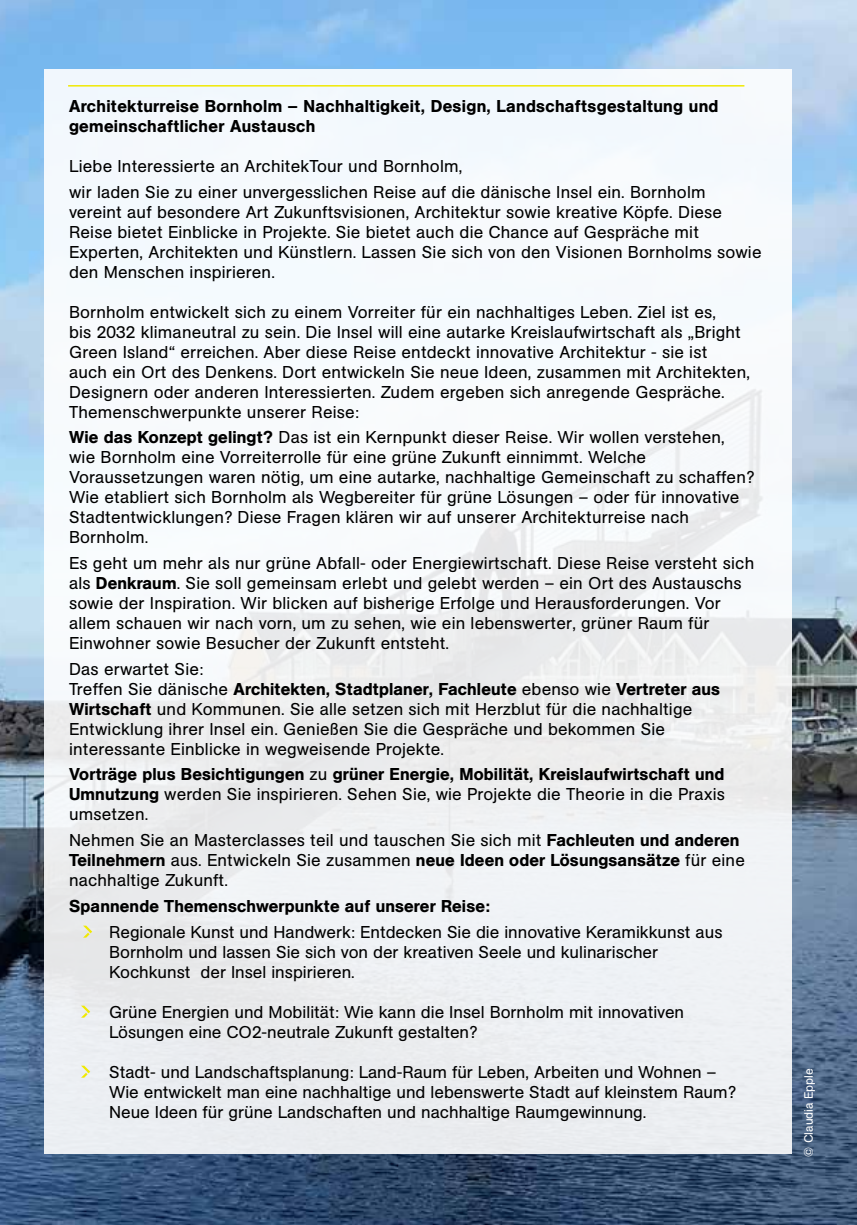
<style>
.page{position:relative;width:857px;height:1225px;background:#fff}
.page>*{position:absolute;margin:0;border:0;box-sizing:border-box;transform-origin:0 0}
.t1{font:17px/20px "AG Book Pro";letter-spacing:.01em;color:#000}
.t2{font:500 17px/20px "AG Book Pro";letter-spacing:.02em;color:#000}
.t3{font:12px "AG Book Pro";color:#fff}
.s1{font-weight:500}
.s2{font-weight:400}
</style>
<div class="page">
<img style="left:0;top:0;width:856px;height:1225px">
<div style="left:44px;top:69px;width:747px;height:1084px;background:linear-gradient(to right,#f1f4f6,#f1f4f6)"></div>
<hr style="left:68px;top:85px;width:676px;height:2px;background:#f0e904">
<svg style="left:83px;top:925px;width:9px;height:12px"></svg>
<svg style="left:81px;top:1005px;width:9px;height:12px"></svg>
<svg style="left:81px;top:1065px;width:9px;height:12px"></svg>
<p class="t2" style="left:69px;top:96px;width:650px">Architekturreise Bornholm – Nachhaltigkeit, Design, Landschaftsgestaltung und gemeinschaftlicher Austausch</p>
<p class="t1" style="left:69px;top:153px;width:637px;line-height:25.6px">Liebe Interessierte an ArchitekTour und Bornholm,<br>wir laden Sie zu einer unvergesslichen Reise auf die dänische Insel ein. Bornholm</p>
<p class="t1" style="left:69px;top:201px;width:693px">vereint auf besondere Art Zukunftsvisionen, Architektur sowie kreative Köpfe. Diese Reise bietet Einblicke in Projekte. Sie bietet auch die Chance auf Gespräche mit Experten, Architekten und Künstlern. Lassen Sie sich von den Visionen Bornholms sowie den Menschen inspirieren.</p>
<p class="t1" style="left:69px;top:301px;width:682px">Bornholm entwickelt sich zu einem Vorreiter für ein nachhaltiges Leben. Ziel ist es,<br>bis 2032 klimaneutral zu sein. Die Insel will eine autarke Kreislaufwirtschaft als „Bright Green Island“ erreichen. Aber diese Reise entdeckt innovative Architektur - sie ist<br>auch ein Ort des Denkens. Dort entwickeln Sie neue Ideen, zusammen mit Architekten, Designern oder anderen Interessierten. Zudem ergeben sich anregende Gespräche.<br>Themenschwerpunkte unserer Reise:</p>
<p class="t1" style="left:69px;top:427px;width:686px"><span class="s1">Wie das Konzept gelingt?</span> Das ist ein Kernpunkt dieser Reise. Wir wollen verstehen, wie Bornholm eine Vorreiterrolle für eine grüne Zukunft einnimmt. Welche Voraussetzungen waren nötig, um eine autarke, nachhaltige Gemeinschaft zu schaffen?<br>Wie etabliert sich Bornholm als Wegbereiter für grüne Lösungen – oder für innovative Stadtentwicklungen? Diese Fragen klären wir auf unserer Architekturreise nach Bornholm.</p>
<p class="t1" style="left:69px;top:553px;width:686px">Es geht um mehr als nur grüne Abfall- oder Energiewirtschaft. Diese Reise versteht sich als <span class="s1">Denkraum</span>. Sie soll gemeinsam erlebt und gelebt werden – ein Ort des Austauschs sowie der Inspiration. Wir blicken auf bisherige Erfolge und Herausforderungen. Vor allem schauen wir nach vorn, um zu sehen, wie ein lebenswerter, grüner Raum für Einwohner sowie Besucher der Zukunft entsteht.</p>
<p class="t1" style="left:69px;top:658px;width:652px">Das erwartet Sie:<br>Treffen Sie dänische <span class="s1">Architekten, Stadtplaner, Fachleute</span> ebenso wie <span class="s1">Vertreter aus Wirtschaft</span> und Kommunen. Sie alle setzen sich mit Herzblut für die nachhaltige Entwicklung ihrer Insel ein. Genießen Sie die Gespräche und bekommen Sie interessante Einblicke in wegweisende Projekte.</p>
<p class="t2" style="left:69px;top:764px;width:657px;text-align:justify">Vorträge plus Besichtigungen <span class="s2">zu</span> grüner Energie, Mobilität, Kreislaufwirtschaft und Umnutzung <span class="s2">werden Sie inspirieren. Sehen Sie, wie Projekte die Theorie in die Praxis umsetzen.</span></p>
<p class="t1" style="left:69px;top:830px;width:677px">Nehmen Sie an Masterclasses teil und tauschen Sie sich mit <span class="s1">Fachleuten und anderen<br>Teilnehmern</span> aus. Entwickeln Sie zusammen <span class="s1">neue Ideen oder Lösungsansätze</span> für eine nachhaltige Zukunft.</p>
<p class="t2" style="left:69px;top:895px;width:422px">Spannende Themenschwerpunkte auf unserer Reise:</p>
<p class="t1" style="left:109px;top:921px;width:614px">Regionale Kunst und Handwerk: Entdecken Sie die innovative Keramikkunst aus<br>Bornholm und lassen Sie sich von der kreativen Seele und kulinarischer<br>Kochkunst der Insel inspirieren.</p>
<p class="t1" style="left:109px;top:1001px;width:576px">Grüne Energien und Mobilität: Wie kann die Insel Bornholm mit innovativen<br>Lösungen eine CO2-neutrale Zukunft gestalten?</p>
<p class="t1" style="left:109px;top:1061px;width:628px">Stadt- und Landschaftsplanung: Land-Raum für Leben, Arbeiten und Wohnen –<br>Wie entwickelt man eine nachhaltige und lebenswerte Stadt auf kleinstem Raum?<br>Neue Ideen für grüne Landschaften und nachhaltige Raumgewinnung.</p>
<p class="t3" style="left:800px;top:1156px;width:90px;rotate:-90deg">© Claudia Epple</p>
</div>
